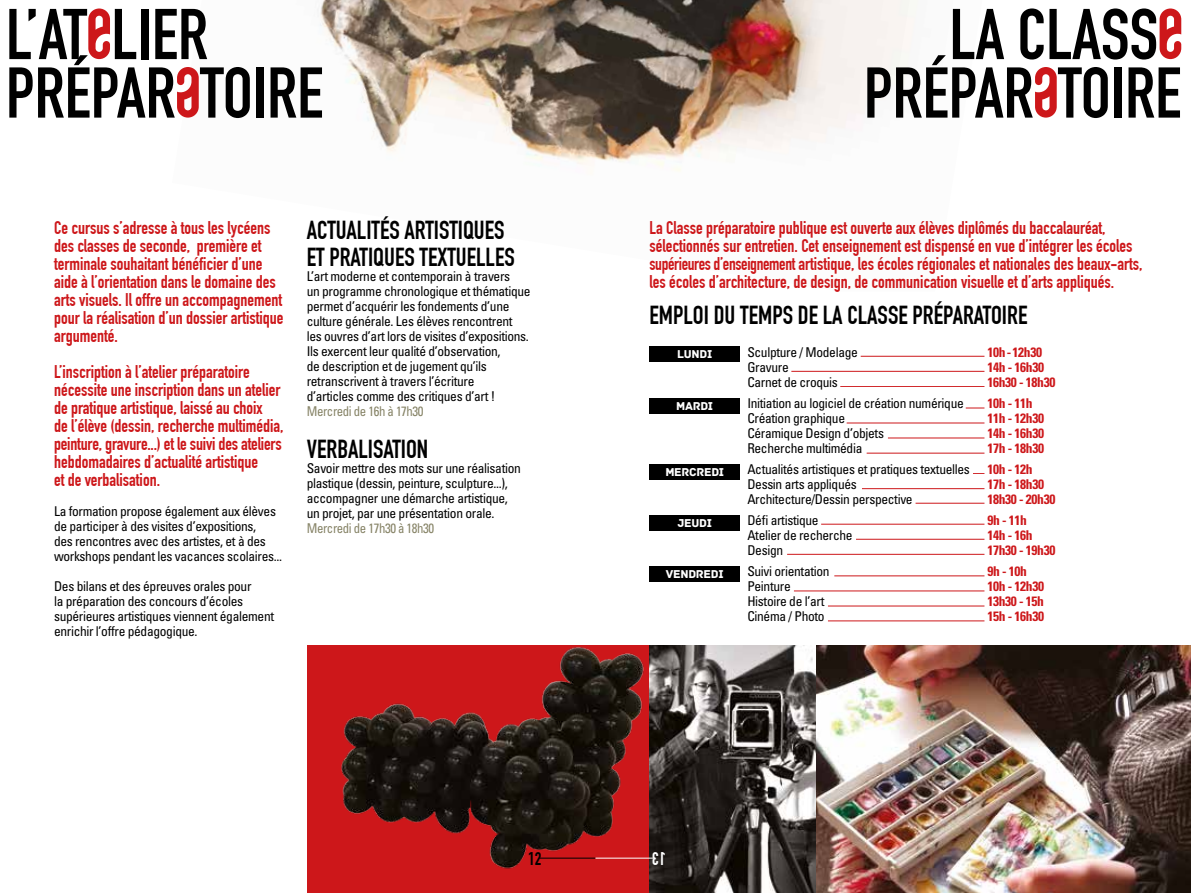
<style>
.page{position:relative;width:1191px;height:893px;background:#fff}
.page>*{position:absolute;margin:0;border:0;box-sizing:border-box;transform-origin:0 0}
.t1{font:700 70.5px/58.5px "DIN Condensed";color:#000}
.t2{font:700 25.5px/27px "DIN Condensed";color:#000}
.t3{font:700 18px/18px "DIN Condensed";color:#cd171a}
.t4{font:700 18px "DIN Condensed";color:#000}
.t5{font:condensed 13.5px/15px "Univers";letter-spacing:-.025em;color:#000}
.t6{font:700 condensed 13.5px "Univers";letter-spacing:-.025em;color:#cd171a}
.t7{font:condensed 13.5px "Univers";letter-spacing:-.03em;color:#868366;scale:.95 1}
.t8{font:12px "Archive";letter-spacing:-.025em;color:#fff}
</style>
<div class="page">
<img style="left:317px;top:0;width:601px;height:172px">
<div style="left:307px;top:645px;width:342px;height:248px;background:#cd171a"></div>
<img style="left:341px;top:647px;width:308px;height:222px">
<hr style="left:539px;top:858px;width:56px;height:1px;background:#000">
<svg style="left:88px;top:9px;width:22px;height:50px"></svg>
<svg style="left:177px;top:67px;width:22px;height:51px"></svg>
<img style="left:649px;top:645px;width:542px;height:248px">
<hr style="left:595px;top:858px;width:59px;height:1px;background:#fff">
<svg style="left:1159px;top:9px;width:22px;height:50px"></svg>
<svg style="left:1035px;top:67px;width:21px;height:51px"></svg>
<hr style="left:860px;top:356px;width:124px;height:1px;background:#cd171a">
<svg style="left:965px;top:408px;width:19px;height:1px"></svg>
<hr style="left:791px;top:371px;width:193px;height:1px;background:#cd171a">
<hr style="left:846px;top:423px;width:138px;height:1px;background:#cd171a">
<hr style="left:821px;top:524px;width:163px;height:1px;background:#cd171a">
<hr style="left:794px;top:591px;width:190px;height:1px;background:#cd171a">
<hr style="left:834px;top:576px;width:150px;height:1px;background:#cd171a">
<hr style="left:840px;top:386px;width:144px;height:1px;background:#cd171a">
<hr style="left:862px;top:488px;width:122px;height:1px;background:#cd171a">
<hr style="left:915px;top:503px;width:69px;height:1px;background:#cd171a">
<hr style="left:856px;top:539px;width:128px;height:1px;background:#cd171a">
<hr style="left:828px;top:621px;width:156px;height:1px;background:#cd171a">
<hr style="left:866px;top:453px;width:118px;height:1px;background:#cd171a">
<hr style="left:888px;top:438px;width:96px;height:1px;background:#cd171a">
<hr style="left:787px;top:554px;width:197px;height:1px;background:#cd171a">
<hr style="left:828px;top:606px;width:156px;height:1px;background:#cd171a">
<div style="left:649px;top:346px;width:91px;height:15px;background:#000"></div>
<div style="left:649px;top:398px;width:91px;height:15px;background:#000"></div>
<div style="left:649px;top:464px;width:91px;height:15px;background:#000"></div>
<div style="left:649px;top:515px;width:91px;height:15px;background:#000"></div>
<div style="left:649px;top:566px;width:91px;height:15px;background:#000"></div>
<svg style="left:653px;top:852px;width:11px;height:13px"></svg>
<h1 class="t1" style="left:6px;top:6px;width:319px">L’AT LIER<br>PRÉPAR TOIRE</h1>
<p class="t3" style="left:54px;top:219px;width:231px">Ce cursus s’adresse à tous les lycéens des classes de seconde, première et terminale souhaitant bénéficier d’une aide à l’orientation dans le domaine des arts visuels. Il offre un accompagnement pour la réalisation d’un dossier artistique argumenté.</p>
<p class="t3" style="left:54px;top:363px;width:231px">L’inscription à l’atelier préparatoire nécessite une inscription dans un atelier de pratique artistique, laissé au choix<br>de l’élève (dessin, recherche multimédia, peinture, gravure...) et le suivi des ateliers hebdomadaires d’actualité artistique<br>et de verbalisation.</p>
<p class="t5" style="left:54px;top:503px;width:229px">La formation propose également aux élèves de participer à des visites d’expositions,<br>des rencontres avec des artistes, et à des workshops pendant les vacances scolaires...</p>
<p class="t5" style="left:54px;top:578px;width:222px">Des bilans et des épreuves orales pour<br>la préparation des concours d’écoles supérieures artistiques viennent également enrichir l’offre pédagogique.</p>
<h2 class="t2" style="left:307px;top:217px;width:210px">ACTUALITÉS ARTISTIQUES<br>ET PRATIQUES TEXTUELLES</h2>
<p class="t5" style="left:307px;top:269px;width:225px">L’art moderne et contemporain à travers<br>un programme chronologique et thématique permet d’acquérir les fondements d’une culture générale. Les élèves rencontrent les ouvres d’art lors de visites d’expositions.<br>Ils exercent leur qualité d’observation,<br>de description et de jugement qu’ils retranscrivent à travers l’écriture<br>d’articles comme des critiques d’art !</p>
<p class="t7" style="left:307px;top:403px;width:125px">Mercredi de 16h à 17h30</p>
<h2 class="t2" style="left:307px;top:436px;width:123px">VERBALISATION</h2>
<p class="t5" style="left:307px;top:461px;width:216px">Savoir mettre des mots sur une réalisation plastique (dessin, peinture, sculpture...), accompagner une démarche artistique, un projet, par une présentation orale.</p>
<p class="t7" style="left:307px;top:520px;width:136px">Mercredi de 17h30 à 18h30</p>
<h3 class="t4" style="left:528px;top:848px;width:15px">12</h3>
<h1 class="t1" style="left:864px;top:6px;width:319px;text-indent:86px">LA CLASS<br>PRÉPAR TOIRE</h1>
<p class="t3" style="left:649px;top:219px;width:494px">La Classe préparatoire publique est ouverte aux élèves diplômés du baccalauréat, sélectionnés sur entretien. Cet enseignement est dispensé en vue d’intégrer les écoles supérieures d’enseignement artistique, les écoles régionales et nationales des beaux-arts, les écoles d’architecture, de design, de communication visuelle et d’arts appliqués.</p>
<h2 class="t2" style="left:649px;top:302px;width:379px">EMPLOI DU TEMPS DE LA CLASSE PRÉPARATOIRE</h2>
<p class="t8" style="left:677px;top:347px;width:37px">LUNDI</p>
<p class="t8" style="left:676px;top:399px;width:38px">MARDI</p>
<p class="t8" style="left:665px;top:465px;width:60px">MERCREDI</p>
<p class="t8" style="left:677px;top:516px;width:36px">JEUDI</p>
<p class="t8" style="left:666px;top:567px;width:59px">VENDREDI</p>
<p class="t5" style="left:747px;top:344px;width:112px">Sculpture / Modelage</p>
<p class="t6" style="left:987px;top:344px;width:56px">10h - 12h30</p>
<p class="t5" style="left:747px;top:359px;width:43px">Gravure</p>
<p class="t6" style="left:987px;top:359px;width:58px">14h - 16h30</p>
<p class="t5" style="left:747px;top:374px;width:92px">Carnet de croquis</p>
<p class="t6" style="left:987px;top:374px;width:69px">16h30 - 18h30</p>
<p class="t5" style="left:747px;top:395px;width:218px">Initiation au logiciel de création numérique</p>
<p class="t6" style="left:987px;top:395px;width:47px">10h - 11h</p>
<p class="t5" style="left:747px;top:410px;width:99px">Création graphique</p>
<p class="t6" style="left:987px;top:410px;width:58px">11h - 12h30</p>
<p class="t5" style="left:747px;top:425px;width:138px">Céramique Design d’objets</p>
<p class="t6" style="left:987px;top:425px;width:58px">14h - 16h30</p>
<p class="t5" style="left:747px;top:440px;width:117px">Recherche multimédia</p>
<p class="t6" style="left:987px;top:440px;width:58px">17h - 18h30</p>
<p class="t5" style="left:747px;top:461px;width:224px">Actualités artistiques et pratiques textuelles</p>
<p class="t6" style="left:987px;top:461px;width:47px">10h - 12h</p>
<p class="t5" style="left:747px;top:476px;width:111px">Dessin arts appliqués</p>
<p class="t6" style="left:987px;top:476px;width:58px">17h - 18h30</p>
<p class="t5" style="left:747px;top:491px;width:167px">Architecture/Dessin perspective</p>
<p class="t6" style="left:987px;top:491px;width:69px">18h30 - 20h30</p>
<p class="t5" style="left:747px;top:512px;width:73px">Défi artistique</p>
<p class="t6" style="left:987px;top:512px;width:41px">9h - 11h</p>
<p class="t5" style="left:747px;top:527px;width:107px">Atelier de recherche</p>
<p class="t6" style="left:987px;top:527px;width:47px">14h - 16h</p>
<p class="t5" style="left:747px;top:542px;width:37px">Design</p>
<p class="t6" style="left:987px;top:542px;width:69px">17h30 - 19h30</p>
<p class="t5" style="left:747px;top:563px;width:84px">Suivi orientation</p>
<p class="t6" style="left:987px;top:563px;width:41px">9h - 10h</p>
<p class="t5" style="left:747px;top:578px;width:45px">Peinture</p>
<p class="t6" style="left:987px;top:578px;width:58px">10h - 12h30</p>
<p class="t5" style="left:747px;top:593px;width:79px">Histoire de l’art</p>
<p class="t6" style="left:987px;top:593px;width:58px">13h30 - 15h</p>
<p class="t5" style="left:747px;top:608px;width:79px">Cinéma / Photo</p>
<p class="t6" style="left:987px;top:608px;width:58px">15h - 16h30</p>
</div>
